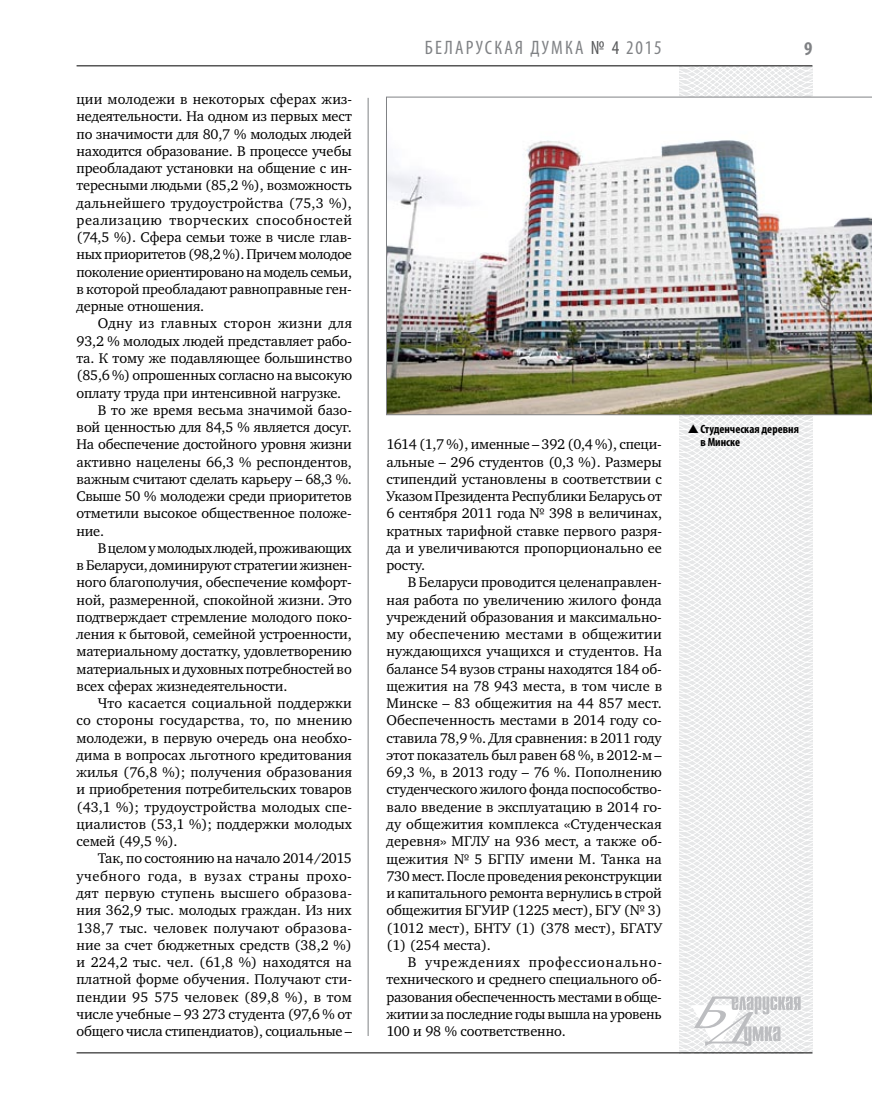
<style>
.page{position:relative;width:872px;height:1106px;background:#fff}
.page>*{position:absolute;margin:0;border:0;box-sizing:border-box;transform-origin:0 0}
.t1{font:condensed 19.5px "Myriad Pro";letter-spacing:.11em;color:#808285}
.t2{font:700 condensed 19.5px "Myriad Pro";color:#808285}
.t3{font:14.4px/17.2px "Charter C";letter-spacing:-.01em;color:#000;text-align:justify}
.t4{font:14.4px "Charter C";letter-spacing:.015em;color:#000}
.t5{font:14.4px "Charter C";letter-spacing:.02em;color:#000}
.t6{font:14.4px "Charter C";letter-spacing:.01em;color:#000}
.t7{font:14.4px "Charter C";letter-spacing:-.03em;color:#000}
.t8{font:14.4px "Charter C";letter-spacing:.035em;color:#000}
.t9{font:14.4px "Charter C";letter-spacing:.025em;color:#000}
.t10{font:700 condensed 12px/13.5px "Myriad Pro";color:#000}
.s1{color:#58595b}
</style>
<div class="page">
<hr style="left:368px;top:98px;width:1px;height:938px;background:#808285">
<svg style="left:621px;top:65px;width:249px;height:989px"></svg>
<svg style="left:691px;top:996px;width:109px;height:53px"></svg>
<hr style="left:77px;top:65px;width:735px;height:1px;background:#000">
<hr style="left:77px;top:1052px;width:735px;height:1px;background:#000">
<img style="left:386px;top:97px;width:486px;height:318px">
<svg style="left:688px;top:424px;width:23px;height:9px"></svg>
<p class="t3" style="left:77px;top:91px;width:277px">ции молодежи в некоторых сферах жиз&shy;недеятельности. На одном из первых мест по значимости для 80,7 % молодых людей находится образование. В процессе учебы преобладают установки на общение с ин&shy;тересными людьми (85,2 %), возможность дальнейшего трудоустройства (75,3 %), реализацию творческих способностей (74,5 %). Сфера семьи тоже в числе глав&shy;ных приоритетов (98,2 %). Причем молодое поколение ориентировано на модель семьи, в которой преобладают равноправные ген&shy;дерные отношения.</p>
<p class="t9" style="left:98px;top:315px;width:256px">Одну из главных сторон жизни для</p>
<p class="t3" style="left:77px;top:332px;width:277px">93,2 % молодых людей представляет рабо-</p>
<p class="t3" style="left:77px;top:349px;width:277px">та. К тому же подавляющее большинство</p>
<p class="t3" style="left:77px;top:367px;width:277px">(85,6 %) опрошенных согласно на высокую</p>
<p class="t3" style="left:77px;top:384px;width:266px">оплату труда при интенсивной нагрузке.</p>
<p class="t3" style="left:98px;top:401px;width:256px">В то же время весьма значимой базо-</p>
<p class="t3" style="left:77px;top:418px;width:277px">вой ценностью для 84,5 % является досуг.</p>
<p class="t3" style="left:77px;top:436px;width:277px">На обеспечение достойного уровня жизни</p>
<p class="t3" style="left:77px;top:453px;width:277px">активно нацелены 66,3 % респондентов,</p>
<p class="t3" style="left:77px;top:470px;width:277px">важным считают сделать карьеру – 68,3 %.</p>
<p class="t3" style="left:77px;top:487px;width:277px">Свыше 50 % молодежи среди приоритетов</p>
<p class="t3" style="left:77px;top:505px;width:277px">отметили высокое общественное положе-</p>
<p class="t3" style="left:77px;top:522px;width:29px">ние.</p>
<p class="t7" style="left:98px;top:540px;width:255px">В целом у молодых людей, проживающих</p>
<p class="t3" style="left:77px;top:556px;width:277px">в Беларуси, доминируют стратегии жизнен-</p>
<p class="t3" style="left:77px;top:574px;width:277px">ного благополучия, обеспечение комфорт-</p>
<p class="t3" style="left:77px;top:591px;width:277px">ной, размеренной, спокойной жизни. Это</p>
<p class="t3" style="left:77px;top:608px;width:277px">подтверждает стремление молодого поко-</p>
<p class="t3" style="left:77px;top:625px;width:277px">ления к бытовой, семейной устроенности,</p>
<p class="t3" style="left:77px;top:643px;width:277px">материальному достатку, удовлетворению</p>
<p class="t3" style="left:77px;top:660px;width:277px">материальных и духовных потребностей во</p>
<p class="t3" style="left:77px;top:677px;width:212px">всех сферах жизнедеятельности.</p>
<p class="t4" style="left:98px;top:695px;width:255px">Что касается социальной поддержки</p>
<p class="t4" style="left:77px;top:712px;width:277px">со стороны государства, то, по мнению</p>
<p class="t3" style="left:77px;top:729px;width:277px">молодежи, в первую очередь она необхо-</p>
<p class="t3" style="left:77px;top:746px;width:277px">дима в вопросах льготного кредитования</p>
<p class="t3" style="left:77px;top:764px;width:277px">жилья (76,8 %); получения образования</p>
<p class="t3" style="left:77px;top:781px;width:277px">и приобретения потребительских товаров</p>
<p class="t6" style="left:77px;top:799px;width:277px">(43,1 %); трудоустройства молодых спе-</p>
<p class="t3" style="left:77px;top:815px;width:277px">циалистов (53,1 %); поддержки молодых</p>
<p class="t3" style="left:77px;top:833px;width:102px">семей (49,5 %).</p>
<p class="t3" style="left:98px;top:850px;width:255px">Так, по состоянию на начало 2014/2015</p>
<p class="t8" style="left:77px;top:868px;width:277px">учебного года, в вузах страны прохо-</p>
<p class="t5" style="left:77px;top:885px;width:277px">дят первую ступень высшего образова-</p>
<p class="t3" style="left:77px;top:902px;width:277px">ния 362,9 тыс. молодых граждан. Из них</p>
<p class="t5" style="left:77px;top:919px;width:277px">138,7 тыс. человек получают образова-</p>
<p class="t3" style="left:77px;top:936px;width:277px">ние за счет бюджетных средств (38,2 %)</p>
<p class="t4" style="left:77px;top:954px;width:277px">и 224,2 тыс. чел. (61,8 %) находятся на</p>
<p class="t3" style="left:77px;top:971px;width:277px">платной форме обучения. Получают сти-</p>
<p class="t4" style="left:77px;top:988px;width:277px">пендии 95 575 человек (89,8 %), в том</p>
<p class="t3" style="left:77px;top:1005px;width:277px">числе учебные – 93 273 студента (97,6 % от</p>
<p class="t3" style="left:77px;top:1022px;width:277px">общего числа стипендиатов), социальные –</p>
<h1 class="t1" style="left:425px;top:36px;width:238px">БЕЛА РУСКАЯ ДУМКА <span class="s1">№ 4</span> 2015</h1>
<h1 class="t2" style="left:804px;top:37px;width:10px">9</h1>
<p class="t3" style="left:386px;top:436px;width:277px">1614 (1,7 %), именные – 392 (0,4 %), специ&shy;альные – 296 студентов (0,3 %). Размеры стипендий установлены в соответствии с Указом Президента Республики Беларусь от 6 сентября 2011 года № 398 в величинах, кратных тарифной ставке первого разря&shy;да и увеличиваются пропорционально ее росту.</p>
<p class="t3" style="left:386px;top:574px;width:277px;text-indent:21px">В Беларуси проводится целенаправлен&shy;ная работа по увеличению жилого фонда учреждений образования и максимально&shy;му обеспечению местами в общежитии нуждающихся учащихся и студентов. На балансе 54 вузов страны находятся 184 об&shy;щежития на 78 943 места, в том числе в Минске – 83 общежития на 44 857 мест.<br>Обеспеченность местами в 2014 году со&shy;ставила 78,9 %. Для сравнения: в 2011 году этот показатель был равен 68 %, в 2012-м – 69,3 %, в 2013 году – 76 %. Пополнению студенческого жилого фонда поспособство&shy;вало введение в эксплуатацию в 2014 го&shy;ду общежития комплекса «Студенческая деревня» МГЛУ на 936 мест, а также об&shy;щежития № 5 БГПУ имени М. Танка на 730 мест. После проведения реконструкции и капитального ремонта вернулись в строй общежития БГУИР (1225 мест), БГУ (№ 3) (1012 мест), БНТУ (1) (378 мест), БГАТУ (1) (254 места).</p>
<p class="t3" style="left:386px;top:953px;width:277px;text-indent:21px">В учреждениях профессионально&shy;технического и среднего специального об&shy;разования обеспеченность местами в обще&shy;житии за последние годы вышла на уровень 100 и 98 % соответственно.</p>
<p class="t10" style="left:700px;top:421px;width:100px">Студенческая деревня в Минске</p>
</div>
